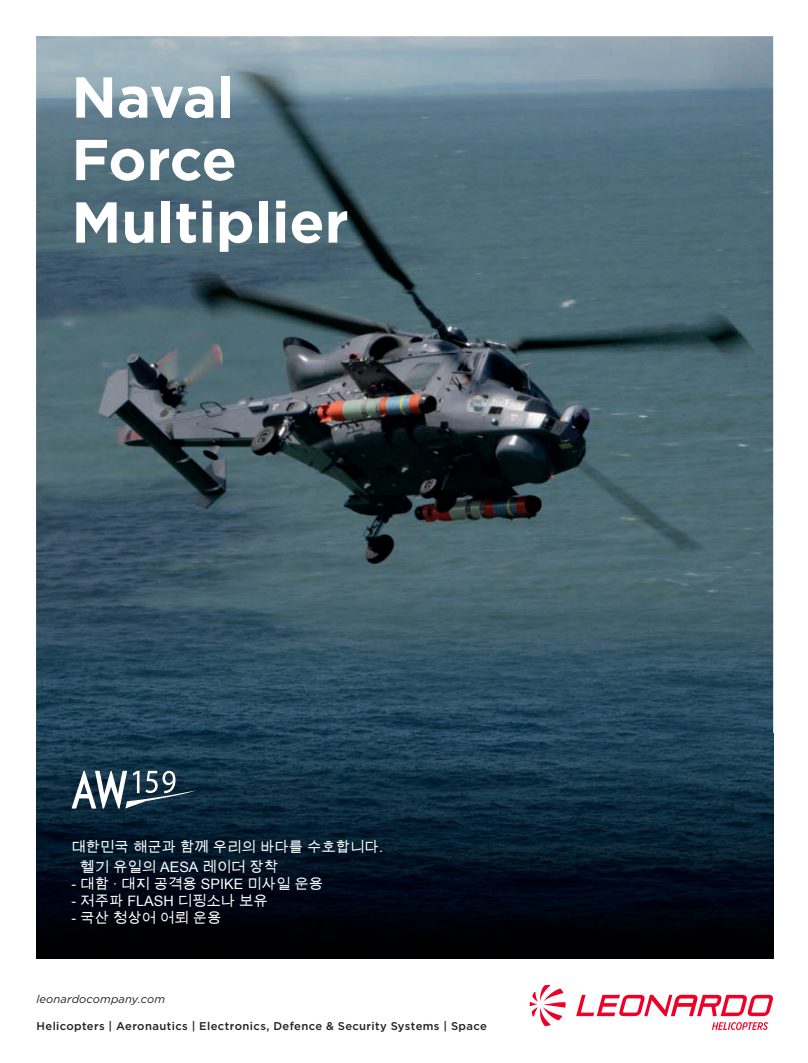
<style>
.page{position:relative;width:808px;height:1063px;background:#fff}
.page>*{position:absolute;margin:0;border:0;box-sizing:border-box;transform-origin:0 0}
.t1{font:700 57.5px/62.5px "Gotham";color:#fff}
.t2{font:14.38px/20px "Arial Unicode MS";color:#fff}
.t3{font:500 11.25px "Gotham";letter-spacing:.035em;color:#231f20}
.t4{font:italic 11.25px "Gotham";letter-spacing:.01em;color:#231f20}
</style>
<div class="page">
<img style="left:36px;top:36px;width:737px;height:698px">
<svg style="left:773px;top:734px;width:1px;height:225px"></svg>
<img style="left:36px;top:734px;width:737px;height:225px">
<svg style="left:576px;top:995px;width:197px;height:21px"></svg>
<svg style="left:529px;top:985px;width:37px;height:41px"></svg>
<svg style="left:712px;top:1022px;width:56px;height:8px"></svg>
<svg style="left:71px;top:771px;width:126px;height:38px"></svg>
<h1 class="t1" style="left:71px;top:66px;width:279px">Naval<br>Force<br>Multiplier</h1>
<p class="t2" style="left:80px;top:836px;width:304px;text-indent:-9px">대한민국 해군과 함께 우리의 바다를 수호합니다. 헬기 유일의 AESA 레이더 장착</p>
<p class="t2" style="left:71px;top:873px;width:253px">- 대함 · 대지 공격용 SPIKE 미사일 운용</p>
<p class="t2" style="left:71px;top:891px;width:198px">- 저주파 FLASH 디핑소나 보유</p>
<p class="t2" style="left:71px;top:908px;width:152px">- 국산 청상어 어뢰 운용</p>
<p class="t4" style="left:36px;top:992px;width:130px">leonardocompany.com</p>
<p class="t3" style="left:37px;top:1018px;width:452px">Helicopters | Aeronautics | Electronics, Defence &amp; Security Systems | Space</p>
</div>
